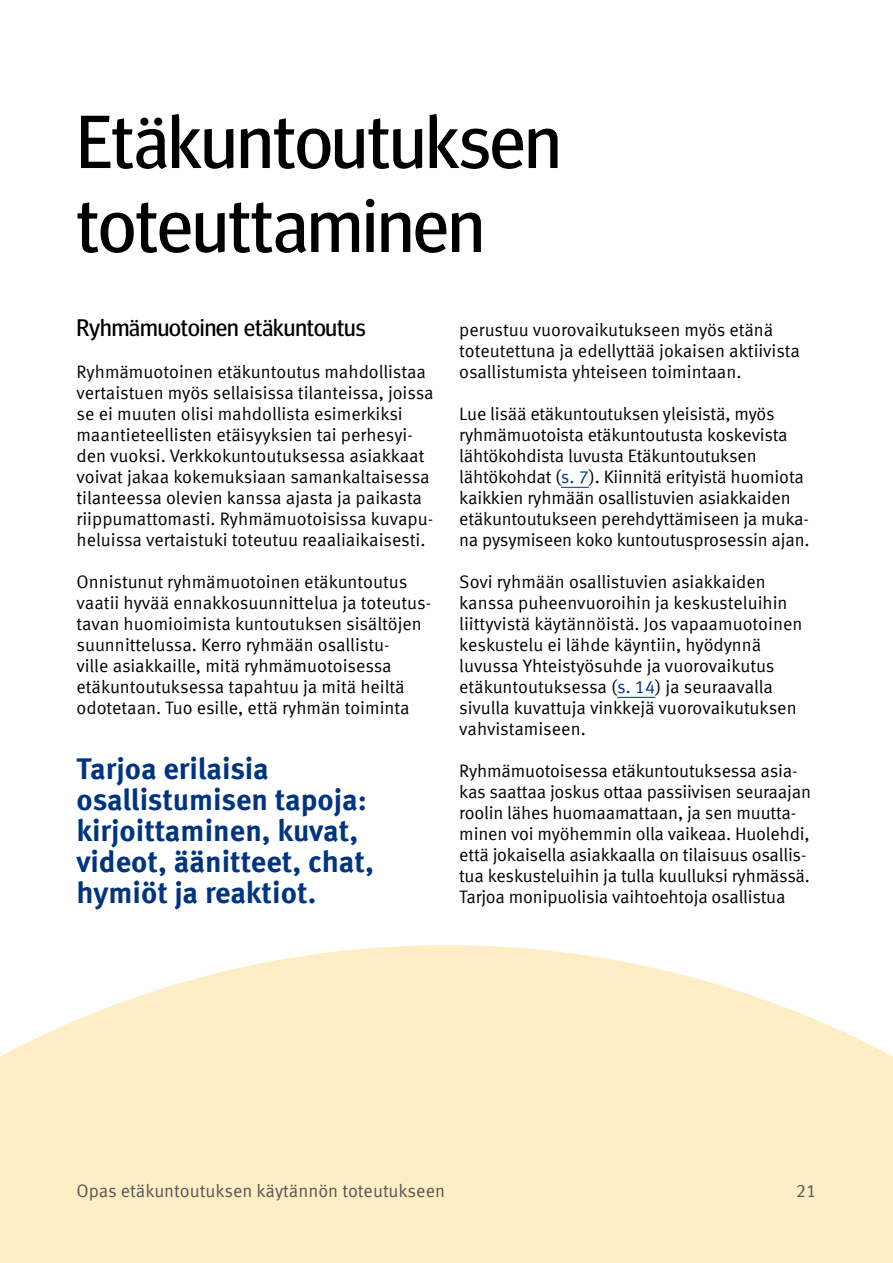
<style>
.page{position:relative;width:893px;height:1263px;background:#fff}
.page>*{position:absolute;margin:0;border:0;box-sizing:border-box;transform-origin:0 0}
.Otsikko_H1{font:75px/84px "Meta Headline Pro";color:#000}
.t1{font:700 30px/31px "Meta Pro";color:#003480}
.Otsikko_H2{font:24px "Meta Headline Pro";color:#000}
.Leipis{font:18px/21px "Meta Pro";letter-spacing:-.01em;color:#000}
.t2{font:18px "Meta Pro";color:#555}
.s1{color:#003480}
</style>
<div class="page">
<svg style="left:0;top:945px;width:893px;height:318px;background:#ffefcb"></svg>
<svg style="left:561px;top:487px;width:28px;height:1px"></svg>
<hr style="left:617px;top:697px;width:38px;height:1px;background:#003480">
<h1 class="Otsikko_H1" style="left:77px;top:95px;width:486px">Etäkuntoutuksen toteuttaminen</h1>
<h2 class="Otsikko_H2" style="left:77px;top:309px;width:291px">Ryhmämuotoinen etäkuntoutus</h2>
<p class="Leipis" style="left:77px;top:360px;width:359px">Ryhmämuotoinen etäkuntoutus mahdollistaa vertaistuen myös sellaisissa tilanteissa, joissa se ei muuten olisi mahdollista esimerkiksi maantieteellisten etäisyyksien tai perhesyi&shy;den vuoksi. Verkkokuntoutuksessa asiakkaat voivat jakaa kokemuksiaan samankaltaisessa tilanteessa olevien kanssa ajasta ja paikasta riippumattomasti. Ryhmämuotoisissa kuvapu&shy;heluissa vertaistuki toteutuu reaaliaikaisesti.</p>
<p class="Leipis" style="left:77px;top:570px;width:356px">Onnistunut ryhmämuotoinen etäkuntoutus vaatii hyvää ennakkosuunnittelua ja toteutus&shy;tavan huomioimista kuntoutuksen sisältöjen suunnittelussa. Kerro ryhmään osallistu-<br>ville asiakkaille, mitä ryhmämuotoisessa etäkuntoutuksessa tapahtuu ja mitä heiltä odotetaan. Tuo esille, että ryhmän toiminta</p>
<h2 class="t1" style="left:77px;top:751px;width:299px">Tarjoa erilaisia osallistumisen tapoja: kirjoittaminen, kuvat, videot, äänitteet, chat, hymiöt ja reaktiot.</h2>
<p class="Leipis" style="left:459px;top:318px;width:342px">perustuu vuorovaikutukseen myös etänä toteutettuna ja edellyttää jokaisen aktiivista osallistumista yhteiseen toimintaan.</p>
<p class="Leipis" style="left:459px;top:402px;width:352px">Lue lisää etäkuntoutuksen yleisistä, myös ryhmämuotoista etäkuntoutusta koskevista lähtökohdista luvusta Etäkuntoutuksen lähtökohdat (<span class="s1">s. 7</span>). Kiinnitä erityistä huomiota kaikkien ryhmään osallistuvien asiakkaiden etäkuntoutukseen perehdyttämiseen ja muka&shy;na pysymiseen koko kuntoutusprosessin ajan.</p>
<p class="Leipis" style="left:459px;top:570px;width:345px">Sovi ryhmään osallistuvien asiakkaiden kanssa puheenvuoroihin ja keskusteluihin liittyvistä käytännöistä. Jos vapaamuotoinen keskustelu ei lähde käyntiin, hyödynnä luvussa Yhteistyösuhde ja vuorovaikutus etäkuntoutuksessa (<span class="s1">s. 14</span>) ja seuraavalla sivulla kuvattuja vinkkejä vuorovaikutuksen vahvistamiseen.</p>
<p class="Leipis" style="left:459px;top:759px;width:353px">Ryhmämuotoisessa etäkuntoutuksessa asia&shy;kas saattaa joskus ottaa passiivisen seuraajan roolin lähes huomaamattaan, ja sen muutta&shy;minen voi myöhemmin olla vaikeaa. Huolehdi, että jokaisella asiakkaalla on tilaisuus osallis&shy;tua keskusteluihin ja tulla kuulluksi ryhmässä.<br>Tarjoa monipuolisia vaihtoehtoja osallistua</p>
<p class="t2" style="left:77px;top:1177px;width:370px">Opas etäkuntoutuksen käytännön toteutukseen</p>
<p class="t2" style="left:796px;top:1177px;width:22px">21</p>
</div>
